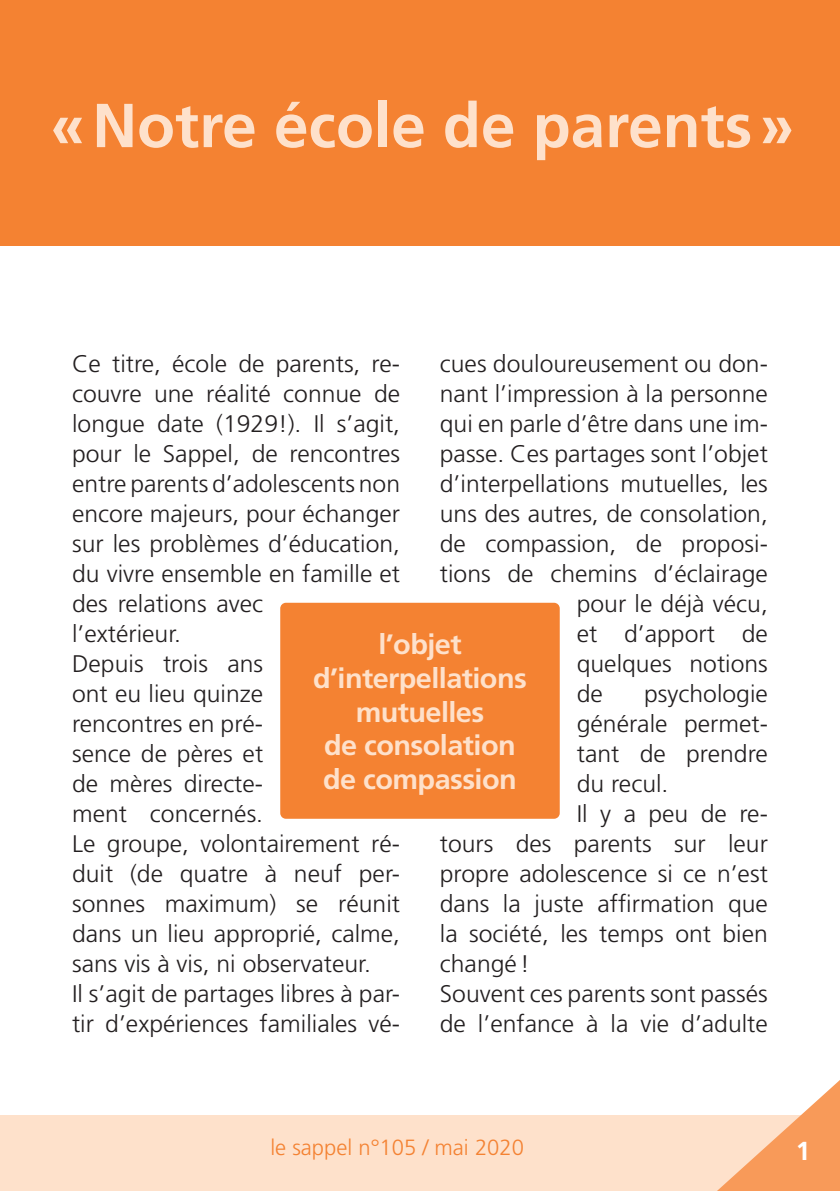
<style>
.page{position:relative;width:840px;height:1191px;background:#fff}
.page>*{position:absolute;margin:0;border:0;box-sizing:border-box;transform-origin:0 0}
.t1{font:700 62px "Frutiger";color:#fee1cb}
.t2{font:700 28px "Frutiger";letter-spacing:-.02em;color:#fee1cb}
.t3{font:700 26px "Frutiger";color:#fff}
.t4{font:300 24px/30px "Frutiger";color:#231f20}
.t5{font:300 22px "Frutiger";color:#f48232}
</style>
<div class="page">
<div style="left:0;top:1115px;width:839px;height:76px;background:#fee1cb"></div>
<svg style="left:717px;top:1081px;width:122px;height:110px"></svg>
<div style="left:0;top:0;width:839px;height:245px;background:#f48232"></div>
<div style="left:280px;top:603px;width:279px;height:215px;background:#f48232;border-radius:6px"></div>
<p class="t1" style="left:50px;top:89px;width:745px">«Notre école de parents»</p>
<p class="t4" style="left:72px;top:349px;width:329px">Ce titre, école de parents, re&shy;couvre une réalité connue de longue date (1929!). Il s’agit, pour le Sappel, de rencontres entre parents d’adolescents non encore majeurs, pour échanger sur les problèmes d’éducation, du vivre ensemble en famille et des relations avec<br>l’extérieur.</p>
<p class="t4" style="left:72px;top:649px;width:329px">Depuis trois ans<br>ont eu lieu quinze<br>rencontres en pré-<br>sence de pères et<br>de mères directe-<br>ment concernés.<br>Le groupe, volontairement ré&shy;duit (de quatre à neuf per&shy;sonnes maximum) se réunit dans un lieu approprié, calme, sans vis à vis, ni observateur.</p>
<p class="t4" style="left:72px;top:979px;width:329px">Il s’agit de partages libres à par&shy;tir d’expériences familiales vé-</p>
<p class="t4" style="left:439px;top:349px;width:329px">cues douloureusement ou don-</p>
<p class="t4" style="left:439px;top:379px;width:329px">nant l’impression à la personne</p>
<p class="t4" style="left:439px;top:409px;width:329px">qui en parle d’être dans une im-</p>
<p class="t4" style="left:439px;top:439px;width:329px">passe. Ces partages sont l’objet</p>
<p class="t4" style="left:439px;top:469px;width:329px">d’interpellations mutuelles, les</p>
<p class="t4" style="left:439px;top:499px;width:329px">uns des autres, de consolation,</p>
<p class="t4" style="left:439px;top:529px;width:329px">de compassion, de proposi-</p>
<p class="t4" style="left:439px;top:559px;width:329px">tions de chemins d’éclairage</p>
<p class="t4" style="left:576px;top:589px;width:192px">pour le déjà vécu,</p>
<p class="t4" style="left:576px;top:619px;width:192px">et d’apport de</p>
<p class="t4" style="left:576px;top:649px;width:192px">quelques notions</p>
<p class="t4" style="left:576px;top:679px;width:28px">de</p>
<p class="t2" style="left:378px;top:628px;width:85px">l’objet</p>
<p class="t2" style="left:313px;top:662px;width:215px">d’interpellations</p>
<p class="t2" style="left:355px;top:695px;width:130px">mutuelles</p>
<p class="t2" style="left:324px;top:729px;width:193px">de consolation</p>
<p class="t2" style="left:323px;top:762px;width:195px">de compassion</p>
<p class="t4" style="left:576px;top:679px;width:192px;text-align:justify;text-indent:67px">psychologie générale permet&shy;tant de prendre du recul.</p>
<p class="t4" style="left:439px;top:799px;width:329px;text-align:justify;text-indent:137px">Il y a peu de re&shy;tours des parents sur leur propre adolescence si ce n’est dans la juste affirmation que la société, les temps ont bien changé !</p>
<p class="t4" style="left:439px;top:979px;width:329px">Souvent ces parents sont passés de l’enfance à la vie d’adulte</p>
<p class="t5" style="left:270px;top:1134px;width:255px">le sappel n°105 / mai 2020</p>
<p class="t3" style="left:795px;top:1135px;width:16px">1</p>
</div>
